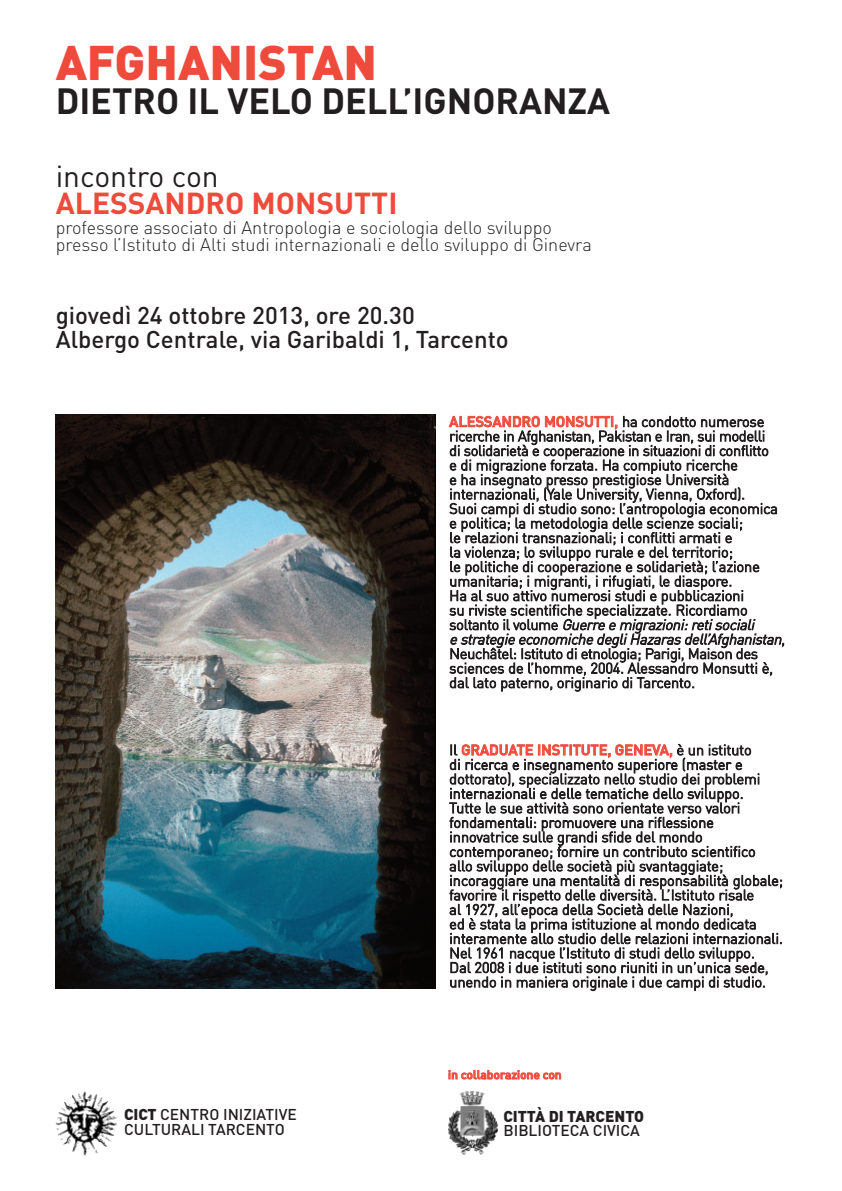
<style>
.page{position:relative;width:842px;height:1191px;background:#fff}
.page>*{position:absolute;margin:0;border:0;box-sizing:border-box;transform-origin:0 0}
.t1{font:900 48px "DIN";color:#ef4b3d}
.t2{font:700 36px "DIN";color:#231f20}
.t3{font:700 30px "DIN";color:#ef4b3d}
.t4{font:30px "DIN";color:#231f20}
.t5{font:500 24px/24px "DIN";color:#231f20}
.t6{font:300 18px/16.5px "DIN";color:#231f20}
.t7{font:500 15.5px/14.8px "DIN";color:#231f20}
.t8{font:900 15.5px "DIN";color:#231f20}
.t9{font:300 14.5px/14.5px "DIN";letter-spacing:-.005em;color:#231f20}
.t10{font:500 12px "DIN";color:#ef4b3d}
.s1{font-weight:500;color:#ef4b3d}
.s2{font-style:italic}
.s3{font-weight:900}
</style>
<div class="page">
<img style="left:56px;top:415px;width:380px;height:573px">
<img style="left:55px;top:1091px;width:62px;height:65px">
<img style="left:449px;top:1091px;width:48px;height:63px">
<h1 class="t1" style="left:56px;top:35px;width:323px">AFGHANISTAN</h1>
<h2 class="t2" style="left:56px;top:80px;width:556px">DIETRO IL VELO DELL’IGNORANZA</h2>
<h3 class="t4" style="left:56px;top:159px;width:165px">incontro con</h3>
<h3 class="t3" style="left:56px;top:186px;width:343px">ALESSANDRO MONSUTTI</h3>
<p class="t6" style="left:56px;top:219px;width:538px">professore associato di Antropologia e sociologia dello sviluppo presso l’Istituto di Alti studi internazionali e dello sviluppo di Ginevra</p>
<h3 class="t5" style="left:56px;top:303px;width:454px">giovedì 24 ottobre 2013, ore 20.30<br>Albergo Centrale, via Garibaldi 1, Tarcento</h3>
<p class="t9" style="left:449px;top:414px;width:337px"><span class="s1">ALESSANDRO MONSUTTI,</span> ha condotto numerose ricerche in Afghanistan, Pakistan e Iran, sui modelli<br>di solidarietà e cooperazione in situazioni di conflitto<br>e di migrazione forzata. Ha compiuto ricerche<br>e ha insegnato presso prestigiose Università internazionali, (Yale University, Vienna, Oxford).<br>Suoi campi di studio sono: l’antropologia economica e politica; la metodologia delle scienze sociali;<br>le relazioni transnazionali; i conflitti armati e<br>la violenza; lo sviluppo rurale e del territorio;<br>le politiche di cooperazione e solidarietà; l’azione umanitaria; i migranti, i rifugiati, le diaspore.<br>Ha al suo attivo numerosi studi e pubblicazioni<br>su riviste scientifiche specializzate. Ricordiamo<br>s o lta n t o i l vo l u m e <span class="s2">Guerre e migrazioni: reti sociali<br>e strategie economiche degli Hazaras dell’Afghanistan</span>, Neuchâtel: Istituto di etnologia; Parigi, Maison des sciences de l’homme, 2004. Alessandro Monsutti è, dal lato paterno, originario di Tarcento.</p>
<p class="t9" style="left:449px;top:743px;width:335px">Il <span class="s1">GRADUATE INSTITUTE, GENEVA,</span> è un istituto<br>di ricerca e insegnamento superiore (master e dottorato), specializzato nello studio dei problemi internazionali e delle tematiche dello sviluppo.<br>Tutte le sue attività sono orientate verso valori fondamentali: promuovere una riflessione innovatrice sulle grandi sfide del mondo contemporaneo; fornire un contributo scientifico<br>allo sviluppo delle società più svantaggiate; incoraggiare una mentalità di responsabilità globale; favorire il rispetto delle diversità. L’Istituto risale<br>al 1927, all’epoca della Società delle Nazioni,<br>ed è stata la prima istituzione al mondo dedicata interamente allo studio delle relazioni internazionali.<br>Nel 1961 nacque l’Istituto di studi dello sviluppo.<br>Dal 2008 i due istituti sono riuniti in un’unica sede, unendo in maniera originale i due campi di studio.</p>
<p class="t10" style="left:448px;top:1067px;width:115px">in collaborazione con</p>
<p class="t7" style="left:124px;top:1107px;width:174px"><span class="s3">CICT</span> CENTRO INIZIATIVE<br>CULTURALI TARCENTO</p>
<p class="t8" style="left:503px;top:1107px;width:142px">CITTÀ DI TARCENTO</p>
<p class="t7" style="left:503px;top:1123px;width:138px">BIBLIOTECA CIVICA</p>
</div>
